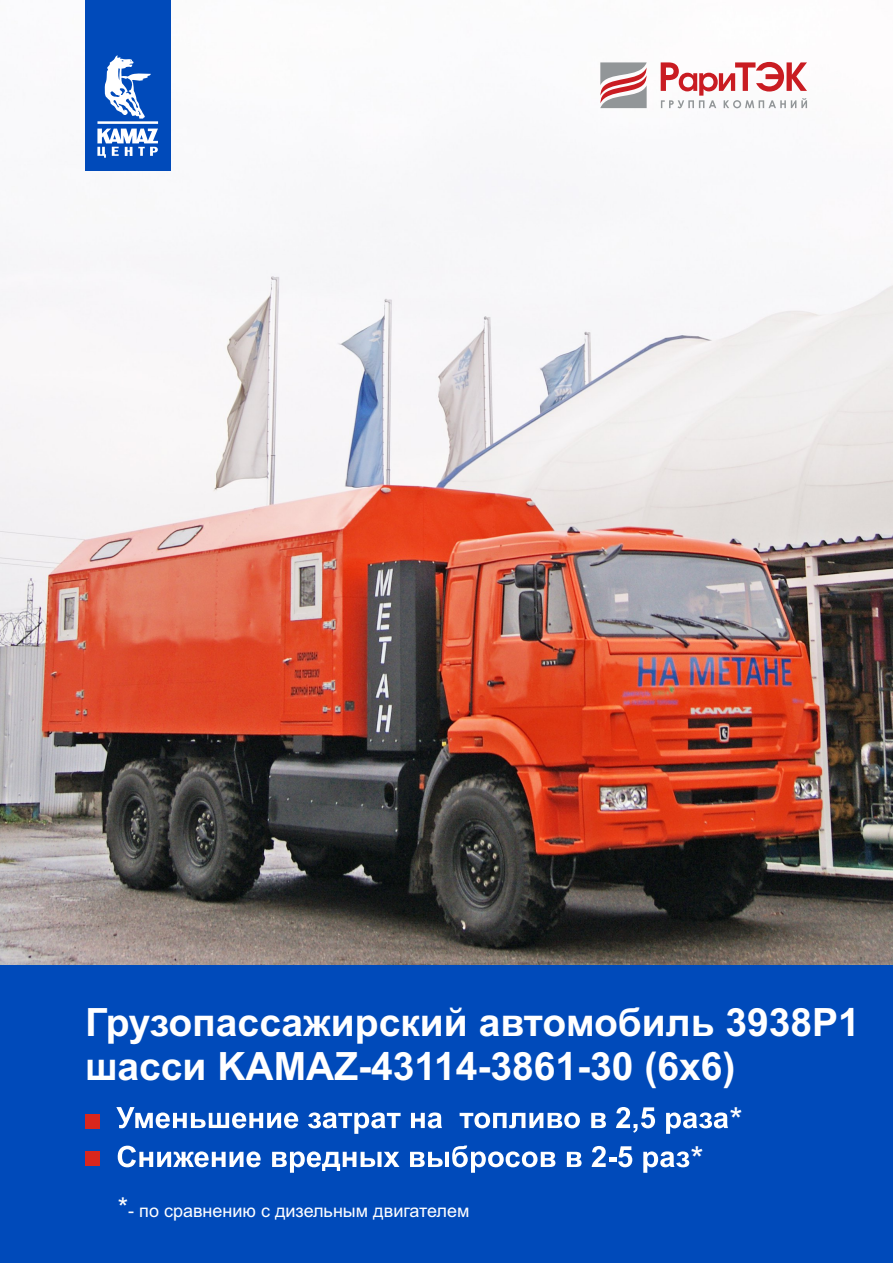
<style>
.page{position:relative;width:893px;height:1263px;background:#fff}
.page>*{position:absolute;margin:0;border:0;box-sizing:border-box;transform-origin:0 0}
.t1{font:700 39px/43.5px "Arial";color:#fff}
.t2{font:34.05px "Arial";color:#fff}
.t3{font:18px "Arial";color:#fff}
.s1{font-size:27px}
</style>
<div class="page">
<img style="left:0;top:0;width:893px;height:966px">
<div style="left:0;top:966px;width:893px;height:297px;background:#004aba"></div>
<svg style="left:116px;top:1107px;width:182px;height:21px"></svg>
<svg style="left:308px;top:1112px;width:93px;height:22px"></svg>
<svg style="left:411px;top:1112px;width:31px;height:16px"></svg>
<svg style="left:460px;top:1112px;width:120px;height:16px"></svg>
<svg style="left:591px;top:1113px;width:15px;height:15px"></svg>
<svg style="left:616px;top:1107px;width:39px;height:26px"></svg>
<svg style="left:666px;top:1112px;width:62px;height:22px"></svg>
<svg style="left:118px;top:1146px;width:143px;height:21px"></svg>
<svg style="left:272px;top:1151px;width:127px;height:22px"></svg>
<svg style="left:410px;top:1145px;width:145px;height:28px"></svg>
<svg style="left:567px;top:1152px;width:15px;height:15px"></svg>
<svg style="left:592px;top:1146px;width:40px;height:21px"></svg>
<svg style="left:643px;top:1151px;width:46px;height:22px"></svg>
<div style="left:85px;top:1114px;width:15px;height:15px;background:#d9261c"></div>
<div style="left:85px;top:1151px;width:15px;height:15px;background:#d9261c"></div>
<div style="left:85px;top:0;width:85px;height:170px;background:#004aba"></div>
<svg style="left:104px;top:55px;width:47px;height:64px"></svg>
<hr style="left:97px;top:121px;width:61px;height:3px;background:#fff">
<svg style="left:97px;top:129px;width:61px;height:29px"></svg>
<svg style="left:600px;top:62px;width:47px;height:46px"></svg>
<svg style="left:661px;top:62px;width:146px;height:46px"></svg>
<p class="t1" style="left:85px;top:1004px;width:776px">Грузопассажирский автомобиль 3938Р1 шасси KAMAZ-43114-3861-30 (6х6)</p>
<p class="t3" style="left:118px;top:1204px;width:353px"><span class="s1">*</span>- по сравнению с дизельным двигателем</p>
<p class="t2" style="left:690px;top:1146px;width:15px">*</p>
<p class="t2" style="left:729px;top:1107px;width:15px">*</p>
</div>
